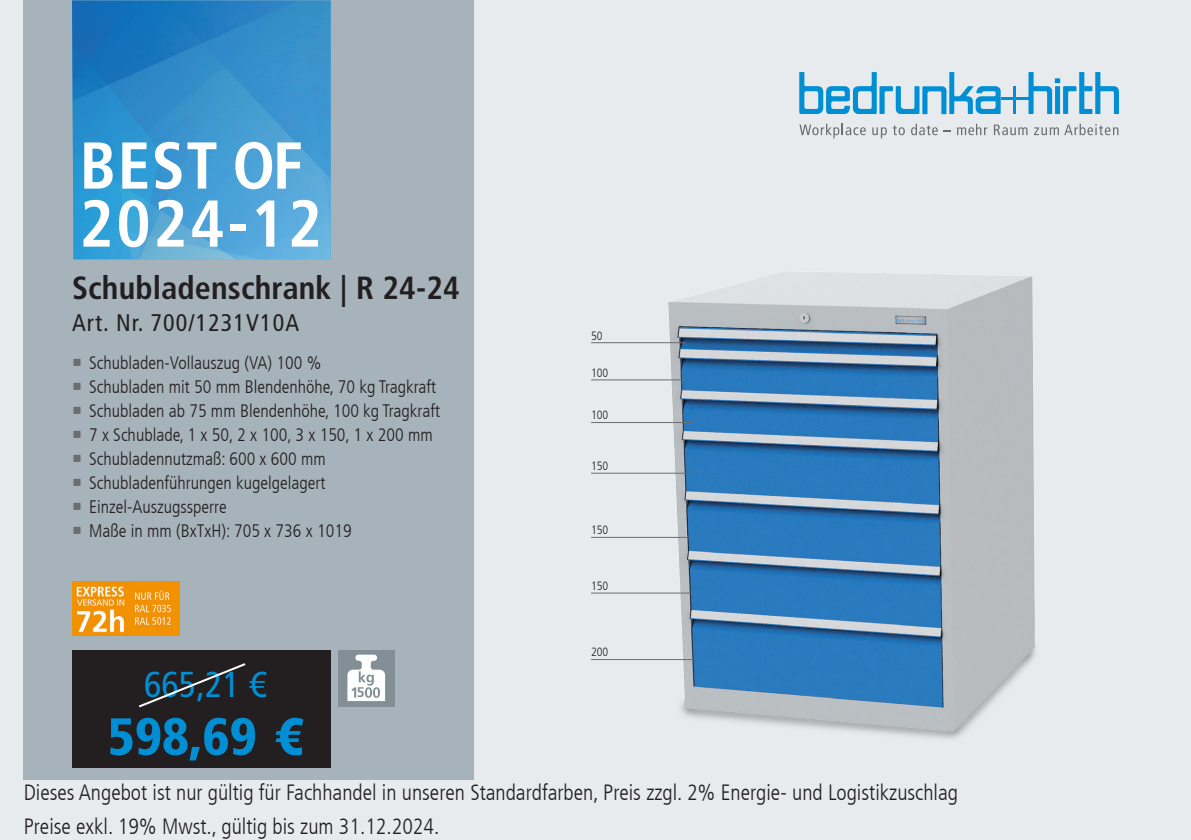
<style>
.page{position:relative;width:1191px;height:840px;background:#fff}
.page>*{position:absolute;margin:0;border:0;box-sizing:border-box;transform-origin:0 0}
.t1{font:700 condensed 66px "Frutiger LT Com";letter-spacing:.03em;color:#fff}
.Tabellentext_Artikelnummer{font:900 condensed 52px "Frutiger LT Com";color:#008fd5}
.Tabellentext_Artikelnummer-2{font:condensed 36px "Frutiger LT Com";color:#008fd5}
.Tabellentext_Artikelnummer-3{font:700 condensed 32px "Frutiger LT Com";letter-spacing:.005em;color:#231f20}
.Tabellentext_Artikelnummer-4{font:condensed 24px "Frutiger LT Com";letter-spacing:.045em;color:#231f20}
.Tabellentext_Frutiger_9_pt_Aufzählung_Ka{font:300 condensed 22px "Frutiger LT Com";color:#231f20}
.t2{font:300 condensed 18px "Frutiger LT Com";color:#231f20}
.t3{font:700 14px "Frutiger LT Com";color:#828f96}
.Bildnotiz{font:300 condensed 12px "Frutiger LT Com";color:#231f20}
</style>
<div class="page">
<div style="left:0;top:0;width:1191px;height:839px;background:#e7ebed"></div>
<div style="left:24px;top:0;width:450px;height:779px;background:#a7b3bb"></div>
<svg style="left:799px;top:72px;width:201px;height:42px"></svg>
<svg style="left:1028px;top:72px;width:91px;height:42px"></svg>
<hr style="left:1000px;top:98px;width:28px;height:2px;background:#008fd5">
<hr style="left:1013px;top:86px;width:2px;height:28px;background:#008fd5">
<svg style="left:799px;top:124px;width:66px;height:14px"></svg>
<svg style="left:872px;top:127px;width:14px;height:11px"></svg>
<svg style="left:892px;top:125px;width:12px;height:10px"></svg>
<svg style="left:911px;top:124px;width:26px;height:11px"></svg>
<svg style="left:957px;top:124px;width:30px;height:11px"></svg>
<svg style="left:994px;top:124px;width:33px;height:11px"></svg>
<svg style="left:1034px;top:124px;width:84px;height:11px"></svg>
<img style="left:72px;top:0;width:259px;height:259px">
<div style="left:72px;top:649px;width:259px;height:118px;background:#231f20"></div>
<svg style="left:139px;top:663px;width:107px;height:45px"></svg>
<img style="left:72px;top:581px;width:108px;height:54px">
<img style="left:636px;top:272px;width:400px;height:467px">
<hr style="left:591px;top:342px;width:95px;height:1px;background:#6c6d70">
<hr style="left:591px;top:379px;width:95px;height:1px;background:#6c6d70">
<hr style="left:591px;top:422px;width:101px;height:1px;background:#6c6d70">
<hr style="left:591px;top:472px;width:108px;height:1px;background:#6c6d70">
<hr style="left:591px;top:536px;width:108px;height:1px;background:#6c6d70">
<hr style="left:591px;top:592px;width:101px;height:1px;background:#6c6d70">
<hr style="left:591px;top:658px;width:108px;height:1px;background:#6c6d70">
<div style="left:338px;top:649px;width:57px;height:57px;background:#828f96"></div>
<svg style="left:347px;top:654px;width:38px;height:46px"></svg>
<p class="t1" style="left:79px;top:126px;width:225px">BEST OF</p>
<p class="t1" style="left:79px;top:184px;width:244px">2024-12</p>
<p class="Tabellentext_Artikelnummer-3" style="left:72px;top:269px;width:389px">Schubladenschrank | R 24-24</p>
<p class="Tabellentext_Artikelnummer-4" style="left:72px;top:309px;width:229px">Art. Nr. 700/1231V10A</p>
<p class="t2" style="left:89px;top:352px;width:234px">Schubladen-Vollauszug (VA) 100 %</p>
<p class="t2" style="left:89px;top:376px;width:348px">Schubladen mit 50 mm Blendenhöhe, 70 kg Tragkraft</p>
<p class="t2" style="left:89px;top:400px;width:352px">Schubladen ab 75 mm Blendenhöhe, 100 kg Tragkraft</p>
<p class="t2" style="left:89px;top:424px;width:345px">7 x Schublade, 1 x 50, 2 x 100, 3 x 150, 1 x 200 mm</p>
<p class="t2" style="left:89px;top:448px;width:238px">Schubladennutzmaß: 600 x 600 mm</p>
<p class="t2" style="left:89px;top:472px;width:238px">Schubladenführungen kugelgelagert</p>
<p class="t2" style="left:89px;top:496px;width:139px">Einzel-Auszugssperre</p>
<p class="t2" style="left:89px;top:520px;width:264px">Maße in mm (BxTxH): 705 x 736 x 1019</p>
<p class="Tabellentext_Artikelnummer-2" style="left:144px;top:663px;width:124px">665,21 €</p>
<p class="Tabellentext_Artikelnummer" style="left:108px;top:705px;width:196px">598,69 €</p>
<p class="t3" style="left:357px;top:684px;width:9px">5</p>
<p class="Bildnotiz" style="left:591px;top:328px;width:13px">50</p>
<p class="Bildnotiz" style="left:591px;top:365px;width:19px">100</p>
<p class="Bildnotiz" style="left:591px;top:408px;width:19px">100</p>
<p class="Bildnotiz" style="left:591px;top:459px;width:19px">150</p>
<p class="Bildnotiz" style="left:591px;top:523px;width:19px">150</p>
<p class="Bildnotiz" style="left:591px;top:578px;width:19px">150</p>
<p class="Bildnotiz" style="left:591px;top:645px;width:19px">200</p>
<p class="Tabellentext_Frutiger_9_pt_Aufzählung_Ka" style="left:24px;top:779px;width:936px">Dieses Angebot ist nur gültig für Fachhandel in unseren Standardfarben, Preis zzgl. 2% Energie- und Logistikzuschlag</p>
<p class="Tabellentext_Frutiger_9_pt_Aufzählung_Ka" style="left:24px;top:813px;width:417px">Preise exkl. 19% Mwst., gültig bis zum 31.12.2024.</p>
</div>
